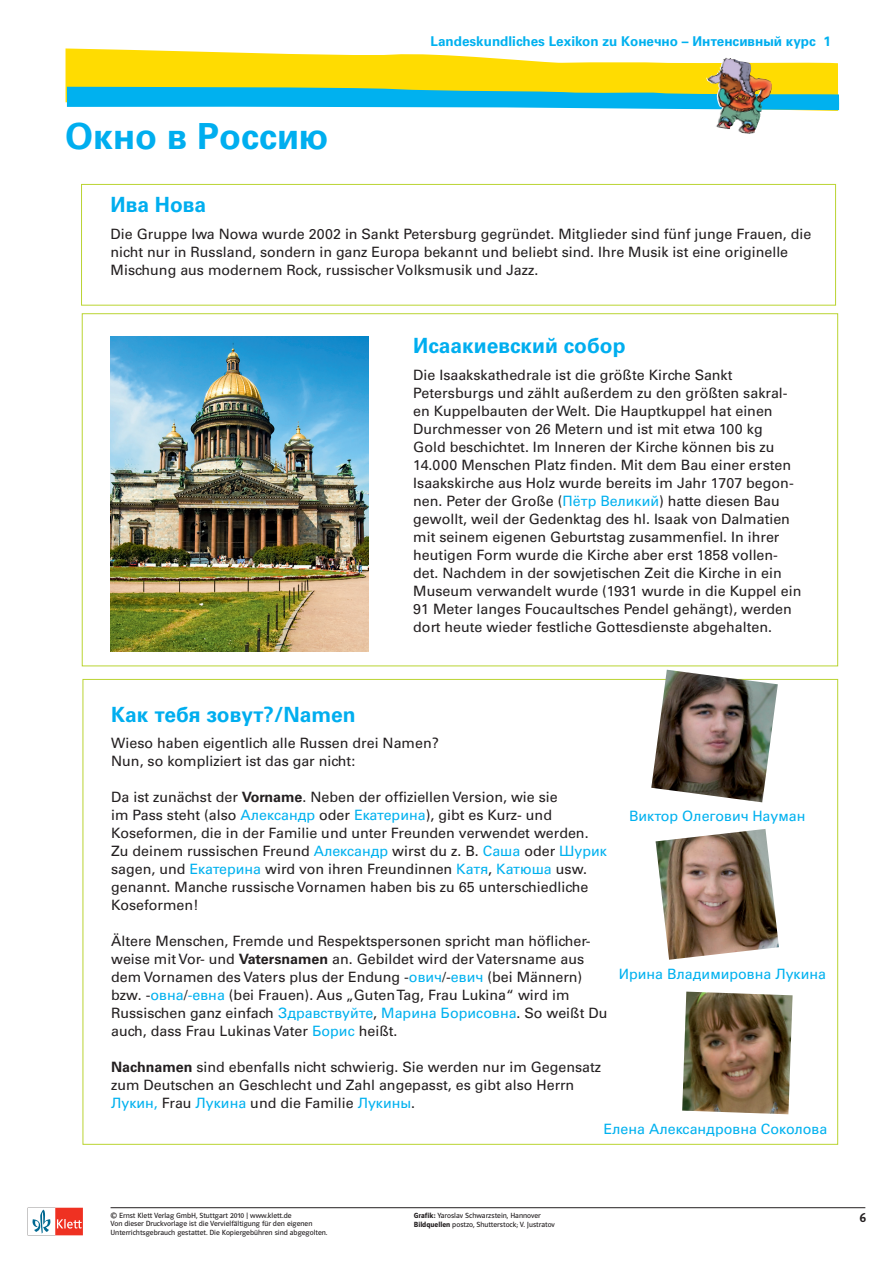
<style>
.page{position:relative;width:893px;height:1263px;background:#fff}
.page>*{position:absolute;margin:0;border:0;box-sizing:border-box;transform-origin:0 0}
.t1{font:700 36px "Univers Cyr";color:#00aeef}
.t2{font:700 21px "Univers Cyr";color:#00aeef}
.t3{font:500 14.25px/18px "Univers CE";color:#231f20}
.t4{font:14.25px "Univers Cyr";color:#00b1ef}
.t5{font:700 13.5px "Univers CE";color:#00b1ef}
.t6{font:13.5px "Polo ST11 K Krftg";color:#231f20}
.t7{font:7.5px/8.9px "Polo ST11 K Buch";color:#231f20}
.s1{font-family:"Univers Cyr"}
.s2{font-family:"Univers Cyr";color:#00aeef}
.s3{font-family:"Univers Cyr";font-weight:400;color:#00b1ef}
.s4{font-weight:700}
.s5{font-family:"Univers CE";font-weight:500;color:#231f20}
.s6{font-family:"Polo ST11 K Hfett"}
</style>
<div class="page">
<hr style="left:111px;top:1207px;width:754px;height:1px;background:#231f20">
<svg style="left:32px;top:1208px;width:51px;height:27px"></svg>
<svg style="left:66px;top:48px;width:772px;height:63px;fill:#ffdc01"></svg>
<svg style="left:67px;top:87px;width:772px;height:23px;background:#3bbed1"></svg>
<img style="left:706px;top:56px;width:66px;height:78px">
<div style="left:81px;top:184px;width:755px;height:122px;border:1px solid #bad432"></div>
<img style="left:111px;top:337px;width:257px;height:314px">
<img style="left:682px;top:991px;width:111px;height:123px">
<img style="left:651px;top:670px;width:127px;height:132px">
<img style="left:656px;top:829px;width:123px;height:131px">
<h1 class="t1" style="left:65px;top:115px;width:265px">Окно в Россию</h1>
<p class="t5" style="left:431px;top:33px;width:402px">Landeskundliches Lexikon zu <span class="s1">Kонечно –</span> <span class="s2">Интенсивный курс</span> 1</p>
<h2 class="t2" style="left:111px;top:192px;width:97px">Ива Нова</h2>
<p class="t3" style="left:111px;top:225px;width:702px">Die Gruppe Iwa Nowa wurde 2002 in Sankt Petersburg gegründet. Mitglieder sind fünf junge Frauen, die nicht nur in Russland, sondern in ganz Europa bekannt und beliebt sind. Ihre Musik ist eine originelle<br>Mischung aus modernem Rock, russischer Volksmusik und Jazz.</p>
<h2 class="t2" style="left:413px;top:333px;width:214px">Исаакиевский собор</h2>
<p class="t3" style="left:413px;top:366px;width:390px">Die Isaakskathedrale ist die größte Kirche Sankt Petersburgs und zählt außerdem zu den größten sakral&shy;en Kuppelbauten der Welt. Die Hauptkuppel hat einen Durchmesser von 26 Metern und ist mit etwa 100 kg<br>Gold beschichtet. Im Inneren der Kirche können bis zu 14.000 Menschen Platz finden. Mit dem Bau einer ersten Isaakskirche aus Holz wurde bereits im Jahr 1707 begon&shy;nen. Peter der Große (<span class="s3">Пётр Великий</span>) hatte diesen Bau gewollt, weil der Gedenktag des hl. Isaak von Dalmatien mit seinem eigenen Geburtstag zusammenfiel. In ihrer heutigen Form wurde die Kirche aber erst 1858 vollen&shy;det. Nachdem in der sowjetischen Zeit die Kirche in ein Museum verwandelt wurde (1931 wurde in die Kuppel ein 91 Meter langes Foucaultsches Pendel gehängt), werden dort heute wieder festliche Gottesdienste abgehalten.</p>
<h2 class="t2" style="left:111px;top:702px;width:246px">Как тебя зовут?/Namen</h2>
<p class="t3" style="left:111px;top:735px;width:329px">Wieso haben eigentlich alle Russen drei Namen?<br>Nun, so kompliziert ist das gar nicht:</p>
<p class="t3" style="left:111px;top:788px;width:497px">Da ist zunächst der <span class="s4">Vorname</span>. Neben der offiziellen Version, wie sie<br>im Pass steht (also <span class="s3">Александр</span> oder <span class="s3">Екатерина</span>), gibt es Kurz- und Koseformen, die in der Familie und unter Freunden verwendet werden.<br>Zu deinem russischen Freund <span class="s3">Александр</span> wirst du z. B. <span class="s3">Саша</span> oder <span class="s3">Шурик </span>sagen, und <span class="s3">Екатерина</span> wird von ihren Freundinnen <span class="s3">Катя</span>, <span class="s3">Катюша</span> usw. genannt. Manche russische Vornamen haben bis zu 65 unterschiedliche Koseformen!</p>
<p class="t3" style="left:111px;top:932px;width:498px">Ältere Menschen, Fremde und Respektspersonen spricht man höflicher&shy;weise mit Vor- und <span class="s4">Vatersnamen</span> an. Gebildet wird der Vatersname aus dem Vornamen des Vaters plus der Endung -<span class="s3">ович</span>/-<span class="s3">евич</span> (bei Männern) bzw. -<span class="s3">овна</span>/<span class="s3">-евна</span> (bei Frauen). Aus „Guten Tag, Frau Lukina“ wird im Russischen ganz einfach <span class="s3">Здравствуйте</span>, <span class="s3">Марина Борисовна</span>. So weißt Du auch, dass Frau Lukinas Vater <span class="s3">Борис</span> heißt.</p>
<p class="t3" style="left:111px;top:1058px;width:492px"><span class="s4">Nachnamen</span> sind ebenfalls nicht schwierig. Sie werden nur im Gegensatz zum Deutschen an Geschlecht und Zahl angepasst, es gibt also Herrn</p>
<p class="t4" style="left:111px;top:1095px;width:306px">Лукин, <span class="s5">Frau</span> Лукина <span class="s5">und die Familie</span> Лукины<span class="s5">.</span></p>
<p class="t4" style="left:629px;top:807px;width:178px">Виктор Олегович Науман</p>
<p class="t4" style="left:619px;top:966px;width:209px">Ирина Владимировна Лукина</p>
<p class="t7" style="left:111px;top:1211px;width:218px">© Ernst Klett Verlag GmbH, Stuttgart 2010 | www.klett.de<br>Von dieser Druckvorlage ist die Vervielfältigung für den eigenen<br>Unterrichtsgebrauch gestattet. Die Kopiergebühren sind abgegolten.</p>
<p class="t7" style="left:414px;top:1211px;width:143px"><span class="s6">Grafik:</span> Yaroslav Schwarzstein, Hannover<br><span class="s6">Bildquellen</span> postzo, Shutterstock; V. Justratov</p>
<p class="t4" style="left:603px;top:1120px;width:225px">Елена Александровна Соколова</p>
<p class="t6" style="left:860px;top:1210px;width:8px">6</p>
</div>
